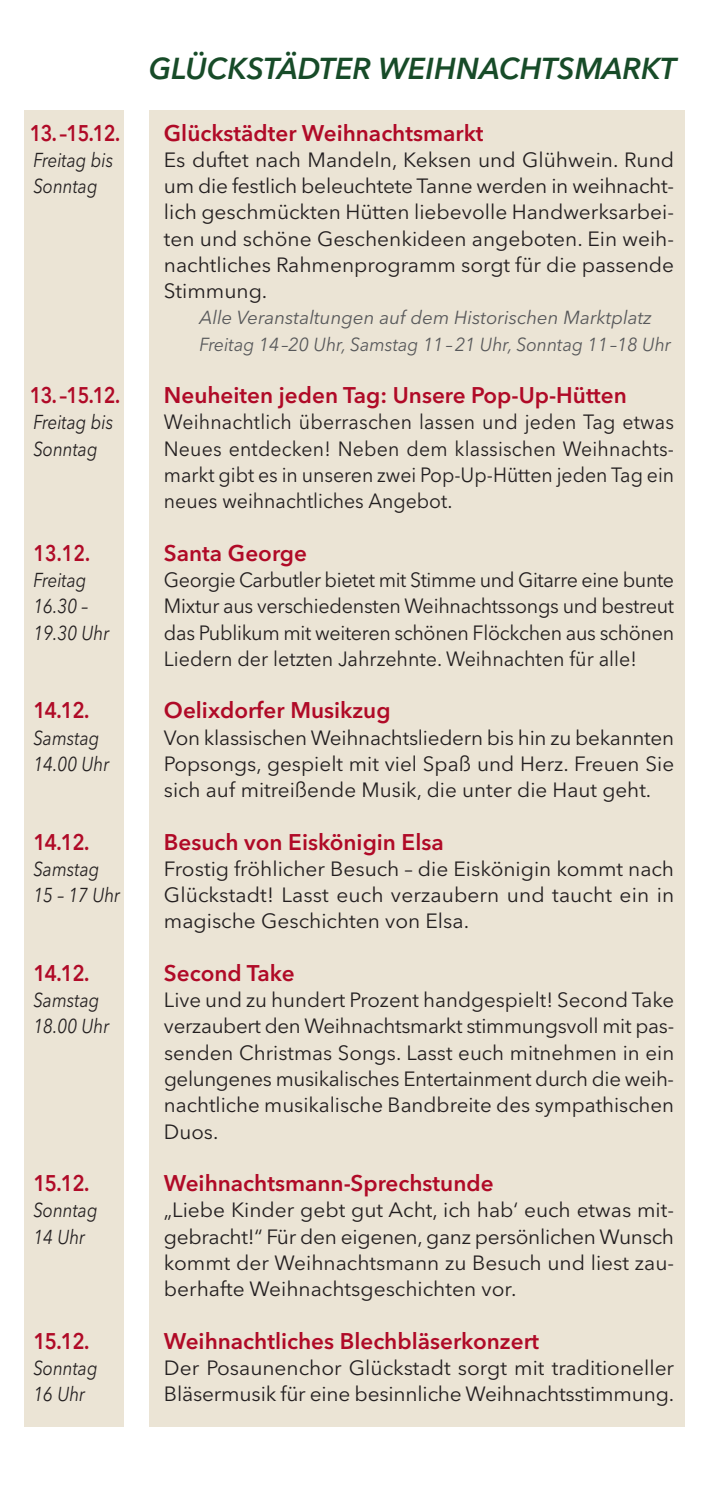
<style>
.page{position:relative;width:709px;height:1489px;background:#fff}
.page>*{position:absolute;margin:0;border:0;box-sizing:border-box;transform-origin:0 0}
.t1{font:italic 600 30px "Avenir Next LT Pro";color:#174b28}
.t2{font:600 22.5px "Avenir Next LT Pro";color:#b00a27}
.t3{font:600 22.5px "Avenir Next LT Pro";color:#b00a27;scale:.9 1}
.t4{font:600 22.5px "Avenir Next LT Pro";color:#b00a27;scale:.86 1}
.t5{font:600 22.5px "Avenir Next LT Pro";color:#b00a27;scale:.85 1}
.t6{font:20.5px/26.2px "Avenir Next LT Pro";color:#231f20;text-align:justify}
.t7{font:20.5px/26.2px "Avenir Next LT Pro";color:#231f20;text-align:justify;scale:.96 1}
.t8{font:20.5px/26.2px "Avenir Next LT Pro";color:#231f20;text-align:justify;scale:.95 1}
.t9{font:italic 20px/26.2px "Avenir Next LT Pro";color:#231f20;scale:.85 1}
.t10{font:italic 18.75px/26.2px "Avenir Next LT Pro";color:#57585a}
</style>
<div class="page">
<div style="left:25px;top:110px;width:99px;height:1316px;background:#ebe4d5"></div>
<div style="left:149px;top:110px;width:535px;height:1316px;background:#ebe4d5"></div>
<p class="t4" style="left:30px;top:125px;width:106px">13. –15.12.</p>
<p class="t9" style="left:33px;top:149px;width:95px">Freitag bis<br>Sonntag</p>
<p class="t4" style="left:30px;top:387px;width:106px">13. –15.12.</p>
<p class="t9" style="left:33px;top:411px;width:95px">Freitag bis<br>Sonntag</p>
<p class="t5" style="left:33px;top:545px;width:68px">13.12.</p>
<p class="t9" style="left:33px;top:569px;width:91px">Freitag<br>16.30 –<br>19.30 Uhr</p>
<p class="t3" style="left:33px;top:702px;width:64px">14.12.</p>
<p class="t9" style="left:33px;top:726px;width:91px">Samstag<br>14.00 Uhr</p>
<p class="t3" style="left:33px;top:833px;width:64px">14.12.</p>
<p class="t9" style="left:33px;top:858px;width:104px">Samstag<br>15 – 17 Uhr</p>
<p class="t3" style="left:33px;top:965px;width:64px">14.12.</p>
<p class="t9" style="left:33px;top:989px;width:91px">Samstag<br>18.00 Uhr</p>
<p class="t3" style="left:33px;top:1175px;width:64px">15.12.</p>
<p class="t9" style="left:33px;top:1199px;width:77px">Sonntag<br>14 Uhr</p>
<p class="t3" style="left:33px;top:1332px;width:64px">15.12.</p>
<p class="t9" style="left:33px;top:1356px;width:77px">Sonntag<br>16 Uhr</p>
<h1 class="t1" style="left:149px;top:58px;width:529px">GLÜCKSTÄDTER WEIHNACHTSMARKT</h1>
<p class="t2" style="left:164px;top:125px;width:321px">Glückstädter Weihnachtsmarkt</p>
<p class="t6" style="left:164px;top:149px;width:512px">es duftet nach mandeln, Keksen und glühwein. rund um die festlich beleuchtete tanne werden in weihnacht&shy;lich geschmückten hütten liebevolle handwerksarbei&shy;ten und schöne geschenkideen angeboten. ein weih&shy;nachtliches rahmenprogramm sorgt für die passende Stimmung.</p>
<p class="t10" style="left:199px;top:307px;width:473px">Alle Veranstaltungen auf dem Historischen Marktplatz<br>Freitag 14–20 Uhr, Samstag 11–21 Uhr, Sonntag 11–18 Uhr</p>
<p class="t2" style="left:164px;top:387px;width:464px">Neuheiten jeden Tag: Unsere Pop-Up-Hütten</p>
<p class="t8" style="left:164px;top:411px;width:538px">Weihnachtlich überraschen lassen und jeden tag etwas neues entdecken! neben dem klassischen Weihnachts&shy;markt gibt es in unseren zwei pop-up-hütten jeden tag ein neues weihnachtliches Angebot.</p>
<p class="t2" style="left:164px;top:545px;width:144px">Santa George</p>
<p class="t7" style="left:164px;top:569px;width:533px">georgie carbutler bietet mit Stimme und gitarre eine bunte mixtur aus verschiedensten Weihnachtssongs und bestreut das publikum mit weiteren schönen Flöckchen aus schönen liedern der letzten Jahrzehnte. Weihnachten für alle!</p>
<p class="t2" style="left:164px;top:702px;width:228px">Oelixdorfer Musikzug</p>
<p class="t6" style="left:164px;top:726px;width:512px">von klassischen Weihnachtsliedern bis hin zu bekannten popsongs, gespielt mit viel Spaß und herz. Freuen Sie sich auf mitreißende musik, die unter die haut geht.</p>
<p class="t2" style="left:164px;top:833px;width:281px">Besuch von Eiskönigin Elsa</p>
<p class="t6" style="left:164px;top:858px;width:512px">Frostig fröhlicher Besuch – die eiskönigin kommt nach glückstadt! lasst euch verzaubern und taucht ein in magische geschichten von elsa.</p>
<p class="t2" style="left:164px;top:965px;width:132px">Second Take</p>
<p class="t6" style="left:164px;top:989px;width:512px">live und zu hundert prozent handgespielt! Second take verzaubert den Weihnachtsmarkt stimmungsvoll mit pas&shy;senden christmas Songs. lasst euch mitnehmen in ein gelungenes musikalisches entertainment durch die weih&shy;nachtliche musikalische Bandbreite des sympathischen duos.</p>
<p class="t2" style="left:164px;top:1175px;width:331px">Weihnachtsmann-Sprechstunde</p>
<p class="t6" style="left:164px;top:1199px;width:512px">„liebe Kinder gebt gut Acht, ich hab‘ euch etwas mit&shy;gebracht!“ Für den eigenen, ganz persönlichen Wunsch kommt der Weihnachtsmann zu Besuch und liest zau&shy;berhafte Weihnachtsgeschichten vor.</p>
<p class="t2" style="left:164px;top:1332px;width:377px">Weihnachtliches Blechbläserkonzert</p>
<p class="t6" style="left:164px;top:1356px;width:512px">der posaunenchor glückstadt sorgt mit traditioneller<br>Bläsermusik für eine besinnliche Weihnachtsstimmung.</p>
</div>
